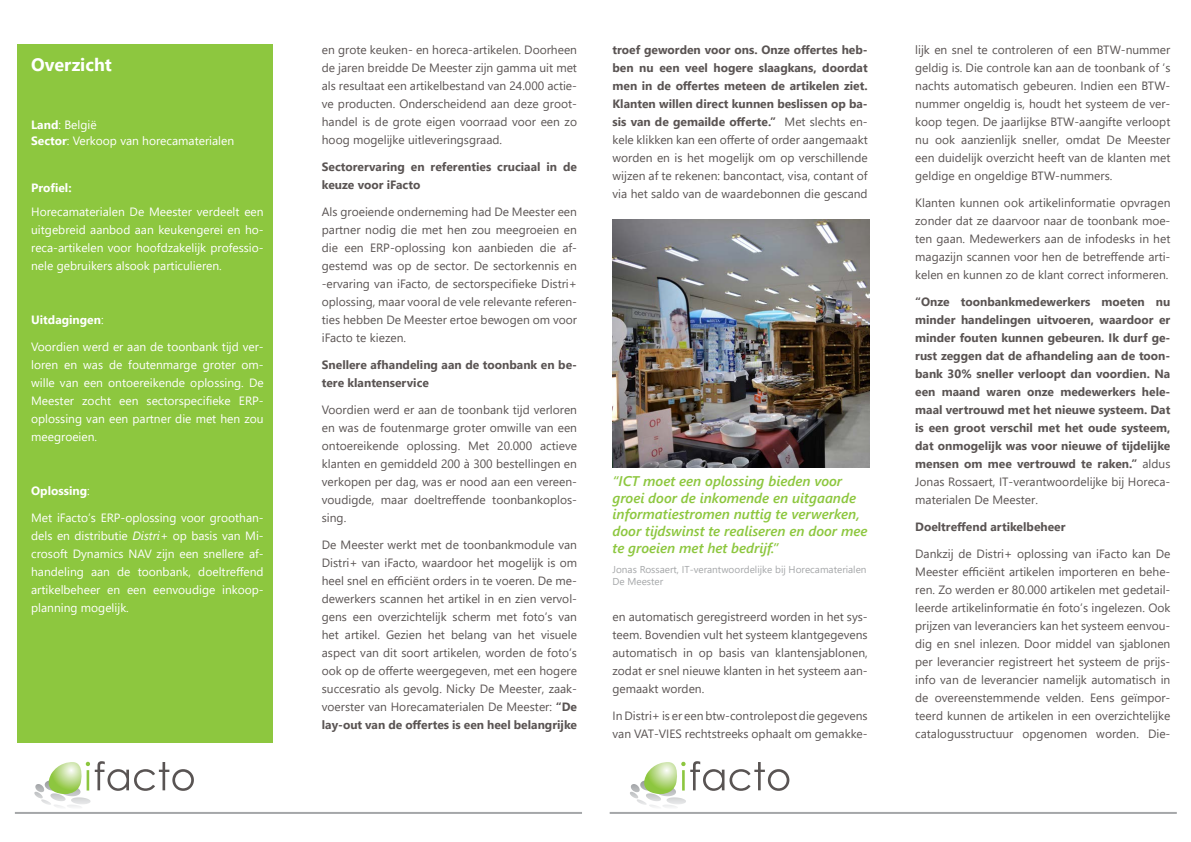
<style>
.page{position:relative;width:1191px;height:842px;background:#fff}
.page>*{position:absolute;margin:0;border:0;box-sizing:border-box;transform-origin:0 0}
.t1{font:700 18px "Segoe UI";color:#fff}
.t2{font:italic 600 14px/16.8px "Segoe UI";color:#8dc73f}
.t3{font:12px/18px "Segoe UI";color:#5a5453;text-align:justify}
.t4{font:700 12px/18px "Segoe UI";color:#5a5453}
.t5{font:12px/18px "Segoe UI";color:#fff;text-align:justify}
.t6{font:700 12px "Segoe UI";color:#fff}
.t7{font:10px/12px "Segoe UI";color:#a5a7a9}
.s1{font-weight:700}
.s2{font-weight:400}
.s3{font-style:italic}
</style>
<div class="page">
<hr style="left:15px;top:812px;width:567px;height:2px;background:#a5a7a9">
<hr style="left:609px;top:812px;width:567px;height:2px;background:#a5a7a9">
<svg style="left:34px;top:761px;width:160px;height:44px"></svg>
<svg style="left:630px;top:761px;width:159px;height:44px"></svg>
<div style="left:17px;top:44px;width:255px;height:699px;background:#8dc73f"></div>
<img style="left:612px;top:220px;width:257px;height:247px">
<h1 class="t1" style="left:31px;top:50px;width:82px">Overzicht</h1>
<p class="t5" style="left:31px;top:116px;width:204px;line-height:16.3px"><span class="s1">Land</span>: België<br><span class="s1">Sector</span>: Verkoop van horecamaterialen</p>
<p class="t6" style="left:31px;top:178px;width:42px">Profiel:</p>
<p class="t5" style="left:31px;top:203px;width:234px">Horecamaterialen De Meester verdeelt een uitgebreid aanbod aan keukengerei en ho&shy;reca-artikelen voor hoofdzakelijk professio&shy;nele gebruikers alsook particulieren.</p>
<p class="t6" style="left:31px;top:310px;width:74px">Uitdagingen<span class="s2">:</span></p>
<p class="t5" style="left:31px;top:338px;width:234px">Voordien werd er aan de toonbank tijd ver&shy;loren en was de foutenmarge groter om&shy;wille van een ontoereikende oplossing. De Meester zocht een sectorspecifieke ERP&shy;oplossing van een partner die met hen zou meegroeien.</p>
<p class="t6" style="left:31px;top:481px;width:60px">Oplossing<span class="s2">:</span></p>
<p class="t5" style="left:31px;top:509px;width:234px">Met iFacto’s ERP-oplossing voor groothan&shy;dels en distributie <span class="s3">Distri+</span> op basis van Mi&shy;crosoft Dynamics NAV zijn een snellere af&shy;handeling aan de toonbank, doeltreffend artikelbeheer en een eenvoudige inkoop&shy;planning mogelijk.</p>
<p class="t3" style="left:322px;top:41px;width:257px">en grote keuken- en horeca-artikelen. Doorheen de jaren breidde De Meester zijn gamma uit met als resultaat een artikelbestand van 24.000 actie&shy;ve producten. Onderscheidend aan deze groot&shy;handel is de grote eigen voorraad voor een zo hoog mogelijke uitleveringsgraad.</p>
<p class="t4" style="left:322px;top:158px;width:257px">Sectorervaring en referenties cruciaal in de keuze voor iFacto</p>
<p class="t3" style="left:322px;top:203px;width:257px">Als groeiende onderneming had De Meester een partner nodig die met hen zou meegroeien en die een ERP-oplossing kon aanbieden die af&shy;gestemd was op de sector. De sectorkennis en -ervaring van iFacto, de sectorspecifieke Distri+ oplossing, maar vooral de vele relevante referen&shy;ties hebben De Meester ertoe bewogen om voor iFacto te kiezen.</p>
<p class="t4" style="left:322px;top:356px;width:257px">Snellere afhandeling aan de toonbank en be&shy;tere klantenservice</p>
<p class="t3" style="left:322px;top:401px;width:257px">Voordien werd er aan de toonbank tijd verloren en was de foutenmarge groter omwille van een ontoereikende oplossing. Met 20.000 actieve klanten en gemiddeld 200 à 300 bestellingen en verkopen per dag, was er nood aan een vereen&shy;voudigde, maar doeltreffende toonbankoplos&shy;sing.</p>
<p class="t3" style="left:322px;top:536px;width:257px">De Meester werkt met de toonbankmodule van Distri+ van iFacto, waardoor het mogelijk is om heel snel en efficiënt orders in te voeren. De me&shy;dewerkers scannen het artikel in en zien vervol&shy;gens een overzichtelijk scherm met foto’s van het artikel. Gezien het belang van het visuele aspect van dit soort artikelen, worden de foto’s ook op de offerte weergegeven, met een hogere succesratio als gevolg. Nicky De Meester, zaak&shy;voerster van Horecamaterialen De Meester: <span class="s1">“De lay-out van de offertes is een heel belangrijke</span></p>
<p class="t4" style="left:612px;top:41px;width:257px;text-align:justify">troef geworden voor ons. Onze offertes heb&shy;ben nu een veel hogere slaagkans, doordat men in de offertes meteen de artikelen ziet.<br>Klanten willen direct kunnen beslissen op ba&shy;sis van de gemailde offerte.” <span class="s2">Met slechts en&shy;kele klikken kan een offerte of order aangemaakt worden en is het mogelijk om op verschillende wijzen af te rekenen: bancontact, visa, contant of via het saldo van de waardebonnen die gescand</span></p>
<p class="t2" style="left:612px;top:471px;width:256px">“ICT moet een oplossing bieden voor groei door de inkomende en uitgaande informatiestromen nuttig te verwerken, door tijdswinst te realiseren en door mee te groeien met het bedrijf.”</p>
<p class="t7" style="left:612px;top:564px;width:256px">Jonas Rossaert, IT-verantwoordelijke bij Horecamaterialen<br>De Meester</p>
<p class="t3" style="left:612px;top:608px;width:257px">en automatisch geregistreerd worden in het sys&shy;teem. Bovendien vult het systeem klantgegevens automatisch in op basis van klantensjablonen, zodat er snel nieuwe klanten in het systeem aan&shy;gemaakt worden.</p>
<p class="t3" style="left:612px;top:707px;width:257px">In Distri+ is er een btw-controlepost die gegevens van VAT-VIES rechtstreeks ophaalt om gemakke-</p>
<p class="t3" style="left:915px;top:41px;width:257px">lijk en snel te controleren of een BTW-nummer geldig is. Die controle kan aan de toonbank of ’s nachts automatisch gebeuren. Indien een BTW&shy;nummer ongeldig is, houdt het systeem de ver&shy;koop tegen. De jaarlijkse BTW-aangifte verloopt nu ook aanzienlijk sneller, omdat De Meester een duidelijk overzicht heeft van de klanten met geldige en ongeldige BTW-nummers.</p>
<p class="t3" style="left:915px;top:194px;width:257px">Klanten kunnen ook artikelinformatie opvragen zonder dat ze daarvoor naar de toonbank moe&shy;ten gaan. Medewerkers aan de infodesks in het magazijn scannen voor hen de betreffende arti&shy;kelen en kunnen zo de klant correct informeren.</p>
<p class="t4" style="left:915px;top:293px;width:257px;text-align:justify">“Onze toonbankmedewerkers moeten nu minder handelingen uitvoeren, waardoor er minder fouten kunnen gebeuren. Ik durf ge&shy;rust zeggen dat de afhandeling aan de toon&shy;bank 30% sneller verloopt dan voordien. Na een maand waren onze medewerkers hele&shy;maal vertrouwd met het nieuwe systeem. Dat is een groot verschil met het oude systeem, dat onmogelijk was voor nieuwe of tijdelijke mensen om mee vertrouwd te raken.” <span class="s2">aldus Jonas Rossaert, IT-verantwoordelijke bij Horeca&shy;materialen De Meester.</span></p>
<p class="t4" style="left:915px;top:518px;width:152px">Doeltreffend artikelbeheer</p>
<p class="t3" style="left:915px;top:545px;width:257px">Dankzij de Distri+ oplossing van iFacto kan De Meester efficiënt artikelen importeren en behe&shy;ren. Zo werden er 80.000 artikelen met gedetail&shy;leerde artikelinformatie én foto’s ingelezen. Ook prijzen van leveranciers kan het systeem eenvou&shy;dig en snel inlezen. Door middel van sjablonen per leverancier registreert het systeem de prijs&shy;info van de leverancier namelijk automatisch in de overeenstemmende velden. Eens geïmpor&shy;teerd kunnen de artikelen in een overzichtelijke catalogusstructuur opgenomen worden. Die-</p>
</div>
